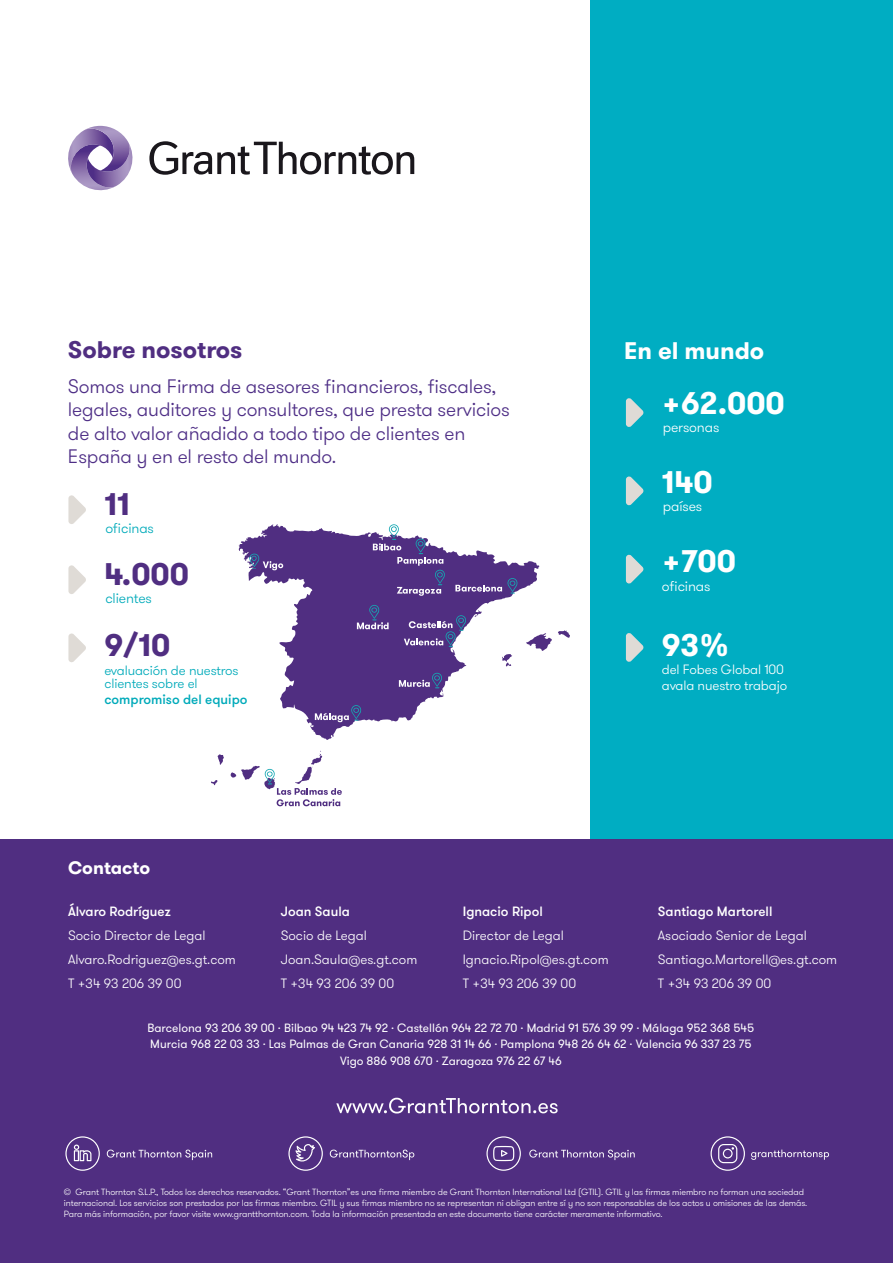
<style>
.page{position:relative;width:893px;height:1263px;background:#fff}
.page>*{position:absolute;margin:0;border:0;box-sizing:border-box;transform-origin:0 0}
.t1{font:700 31.2px "GT Walsheim Pro";color:#fff}
.t2{font:700 31.2px "GT Walsheim Pro";color:#502e81}
.t3{font:700 24px "GT Walsheim Pro";color:#502e81}
.t4{font:700 24px "GT Walsheim Pro";color:#fff}
.t5{font:300 19.5px/23.4px "GT Walsheim Pro";letter-spacing:-.01em;color:#4e2e86}
.t6{font:700 18px "GT Walsheim Pro";color:#fff}
.t7{font:300 14.25px "GT Walsheim Pro";letter-spacing:-.01em;color:#fff}
.t8{font:300 14.25px "GT Walsheim Pro";letter-spacing:-.01em;color:#00aaba}
.t9{font:300 13.5px/24px "GT Walsheim Pro";color:#fff}
.t10{font:500 13.5px "GT Walsheim Pro";color:#fff}
.t11{font:300 13.5px/13.2px "GT Walsheim Pro";letter-spacing:-.01em;color:#00aaba}
.t12{font:500 13.5px "GT Walsheim Pro";color:#00aaba}
.t13{font:12px/16.5px "GT Walsheim Pro";color:#fff;text-align:center}
.t14{font:300 9px/10.8px "GT Walsheim Pro";letter-spacing:-.01em;color:#fff}
</style>
<div class="page">
<div style="left:0;top:839px;width:893px;height:424px;background:#502e81"></div>
<svg style="left:149px;top:141px;width:265px;height:34px"></svg>
<svg style="left:68px;top:125px;width:65px;height:66px"></svg>
<div style="left:590px;top:0;width:303px;height:839px;background:#00adc2"></div>
<svg style="left:218px;top:754px;width:6px;height:11px"></svg>
<svg style="left:211px;top:780px;width:7px;height:5px"></svg>
<svg style="left:558px;top:630px;width:12px;height:8px"></svg>
<svg style="left:540px;top:633px;width:12px;height:18px"></svg>
<svg style="left:238px;top:524px;width:302px;height:216px"></svg>
<svg style="left:399px;top:673px;width:43px;height:15px"></svg>
<svg style="left:249px;top:554px;width:34px;height:16px"></svg>
<svg style="left:373px;top:524px;width:72px;height:72px"></svg>
<svg style="left:455px;top:578px;width:62px;height:15px"></svg>
<svg style="left:404px;top:615px;width:62px;height:32px;background:#73609e"></svg>
<svg style="left:357px;top:605px;width:32px;height:24px"></svg>
<svg style="left:231px;top:751px;width:111px;height:55px"></svg>
<svg style="left:315px;top:705px;width:46px;height:17px"></svg>
<svg style="left:68px;top:495px;width:18px;height:29px"></svg>
<svg style="left:68px;top:565px;width:18px;height:29px"></svg>
<svg style="left:68px;top:633px;width:18px;height:29px"></svg>
<svg style="left:626px;top:398px;width:18px;height:29px"></svg>
<svg style="left:626px;top:476px;width:18px;height:30px"></svg>
<svg style="left:626px;top:554px;width:18px;height:30px"></svg>
<svg style="left:626px;top:633px;width:18px;height:29px"></svg>
<svg style="left:336px;top:1098px;width:222px;height:15px"></svg>
<svg style="left:107px;top:1149px;width:105px;height:11px"></svg>
<svg style="left:65px;top:1136px;width:35px;height:35px"></svg>
<svg style="left:330px;top:1149px;width:84px;height:11px"></svg>
<svg style="left:288px;top:1136px;width:35px;height:35px"></svg>
<svg style="left:529px;top:1149px;width:106px;height:11px"></svg>
<svg style="left:486px;top:1136px;width:35px;height:35px"></svg>
<svg style="left:751px;top:1149px;width:78px;height:11px"></svg>
<svg style="left:710px;top:1136px;width:35px;height:35px"></svg>
<h2 class="t3" style="left:68px;top:334px;width:176px">Sobre nosotros</h2>
<h2 class="t4" style="left:624px;top:334px;width:142px">En el mundo</h2>
<h3 class="t5" style="left:68px;top:375px;width:443px">Somos una Firma de asesores financieros, fiscales, legales, auditores y consultores, que presta servicios de alto valor añadido a todo tipo de clientes en España y en el resto del mundo.</h3>
<h1 class="t2" style="left:104px;top:484px;width:27px">11</h1>
<h3 class="t8" style="left:105px;top:519px;width:50px">oficinas</h3>
<h1 class="t2" style="left:104px;top:554px;width:86px">4.000</h1>
<h3 class="t8" style="left:105px;top:589px;width:48px">clientes</h3>
<h1 class="t2" style="left:104px;top:625px;width:67px">9/10</h1>
<h3 class="t11" style="left:104px;top:664px;width:135px">evaluación de nuestros clientes sobre el</h3>
<h3 class="t12" style="left:104px;top:691px;width:145px">compromiso del equipo</h3>
<h1 class="t1" style="left:662px;top:383px;width:124px">+62.000</h1>
<h3 class="t7" style="left:663px;top:418px;width:58px">personas</h3>
<h1 class="t1" style="left:662px;top:462px;width:52px">140</h1>
<h3 class="t7" style="left:663px;top:497px;width:41px">países</h3>
<h1 class="t1" style="left:662px;top:541px;width:76px">+700</h1>
<h3 class="t7" style="left:662px;top:577px;width:50px">oficinas</h3>
<h1 class="t1" style="left:662px;top:624px;width:69px">93%</h1>
<h3 class="t9" style="left:662px;top:662px;width:127px;line-height:16.2px">del Fobes Global 100 avala nuestro trabajo</h3>
<h3 class="t6" style="left:68px;top:855px;width:84px">Contacto</h3>
<h3 class="t10" style="left:68px;top:902px;width:104px">Álvaro Rodríguez</h3>
<h3 class="t9" style="left:68px;top:923px;width:169px">Socio Director de Legal<br>Alvaro.Rodriguez@es.gt.com<br>T +34 93 206 39 00</h3>
<h3 class="t10" style="left:281px;top:902px;width:71px">Joan Saula</h3>
<h3 class="t9" style="left:281px;top:923px;width:138px">Socio de Legal<br>Joan.Saula@es.gt.com<br>T +34 93 206 39 00</h3>
<h3 class="t10" style="left:463px;top:902px;width:82px">Ignacio Ripol</h3>
<h3 class="t9" style="left:463px;top:923px;width:147px">Director de Legal<br>Ignacio.Ripol@es.gt.com<br>T +34 93 206 39 00</h3>
<h3 class="t10" style="left:658px;top:902px;width:116px">Santiago Martorell</h3>
<h3 class="t9" style="left:658px;top:923px;width:181px">Asociado Senior de Legal<br>Santiago.Martorell@es.gt.com<br>T +34 93 206 39 00</h3>
<h3 class="t13" style="left:147px;top:1020px;width:608px">Barcelona 93 206 39 00 · Bilbao 94 423 74 92 · Castellón 964 22 72 70 · Madrid 91 576 39 99 · Málaga 952 368 545<br>Murcia 968 22 03 33 · Las Palmas de Gran Canaria 928 31 14 66 · Pamplona 948 26 64 62 · Valencia 96 337 23 75<br>Vigo 886 908 670 · Zaragoza 976 22 67 46</h3>
<p class="t14" style="left:64px;top:1187px;width:745px">© Grant Thornton S.L.P., Todos los derechos reservados. “Grant Thornton”es una firma miembro de Grant Thornton International Ltd (GTIL). GTIL y las firmas miembro no forman una sociedad internacional. Los servicios son prestados por las firmas miembro. GTIL y sus firmas miembro no se representan ni obligan entre sí y no son responsables de los actos u omisiones de las demás.<br>Para más información, por favor visite www.grantthornton.com. Toda la información presentada en este documento tiene carácter meramente informativo.</p>
</div>
